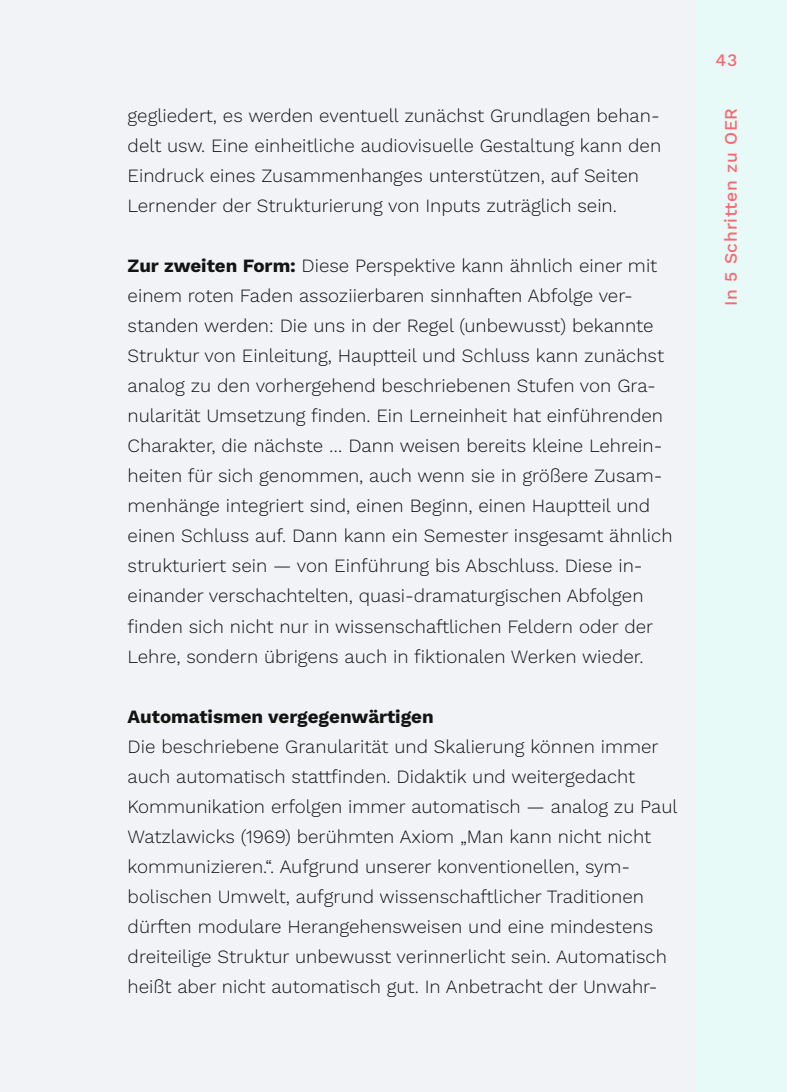
<style>
.page{position:relative;width:787px;height:1092px;background:#fff}
.page>*{position:absolute;margin:0;border:0;box-sizing:border-box;transform-origin:0 0}
.t1{font:300 18.75px/30px "Work Sans";color:#131413}
.Absatzformat_3_unter{font:700 18.75px "Work Sans";color:#131413}
.t2{font:500 17.5px "Work Sans";letter-spacing:.04em;color:#f96770}
.s1{font-weight:700}
</style>
<div class="page">
<div style="left:0;top:0;width:787px;height:1091px;background:#e7faf8"></div>
<div style="left:0;top:0;width:695px;height:1091px;background:#f2f3f7"></div>
<p class="t1" style="left:128px;top:100px;width:535px">gegliedert, es werden eventuell zunächst Grundlagen behan&shy;delt usw. Eine einheitliche audiovisuelle Gestaltung kann den Eindruck eines Zusammenhanges unterstützen, auf Seiten Lernender der Strukturierung von Inputs zuträglich sein.</p>
<p class="t1" style="left:128px;top:250px;width:546px"><span class="s1">Zur zweiten Form:</span> Diese Perspektive kann ähnlich einer mit einem roten Faden assoziierbaren sinnhaften Abfolge ver&shy;standen werden: Die uns in der Regel (unbewusst) bekannte Struktur von Einleitung, Hauptteil und Schluss kann zunächst analog zu den vorhergehend beschriebenen Stufen von Gra&shy;nularität Umsetzung finden. Ein Lerneinheit hat einführenden Charakter, die nächste … Dann weisen bereits kleine Lehrein&shy;heiten für sich genommen, auch wenn sie in größere Zusam&shy;menhänge integriert sind, einen Beginn, einen Hauptteil und einen Schluss auf. Dann kann ein Semester insgesamt ähnlich strukturiert sein — von Einführung bis Abschluss. Diese in&shy;einander verschachtelten, quasi-dramaturgischen Abfolgen finden sich nicht nur in wissenschaftlichen Feldern oder der Lehre, sondern übrigens auch in fiktionalen Werken wieder.</p>
<p class="Absatzformat_3_unter" style="left:128px;top:702px;width:307px">Automatismen vergegenwärtigen</p>
<p class="t1" style="left:128px;top:730px;width:551px">Die beschriebene Granularität und Skalierung können immer auch automatisch stattfinden. Didaktik und weitergedacht Kommunikation erfolgen immer automatisch — analog zu Paul Watzlawicks (1969) berühmten Axiom „Man kann nicht nicht kommunizieren.“. Aufgrund unserer konventionellen, sym&shy;bolischen Umwelt, aufgrund wissenschaftlicher Traditionen dürften modulare Herangehensweisen und eine mindestens dreiteilige Struktur unbewusst verinnerlicht sein. Automatisch heißt aber nicht automatisch gut. In Anbetracht der Unwahr-</p>
<p class="t2" style="left:715px;top:47px;width:23px">43</p>
<p class="t2" style="left:717px;top:305px;width:199px;rotate:-90deg">In 5 Schritten zu OER</p>
</div>
